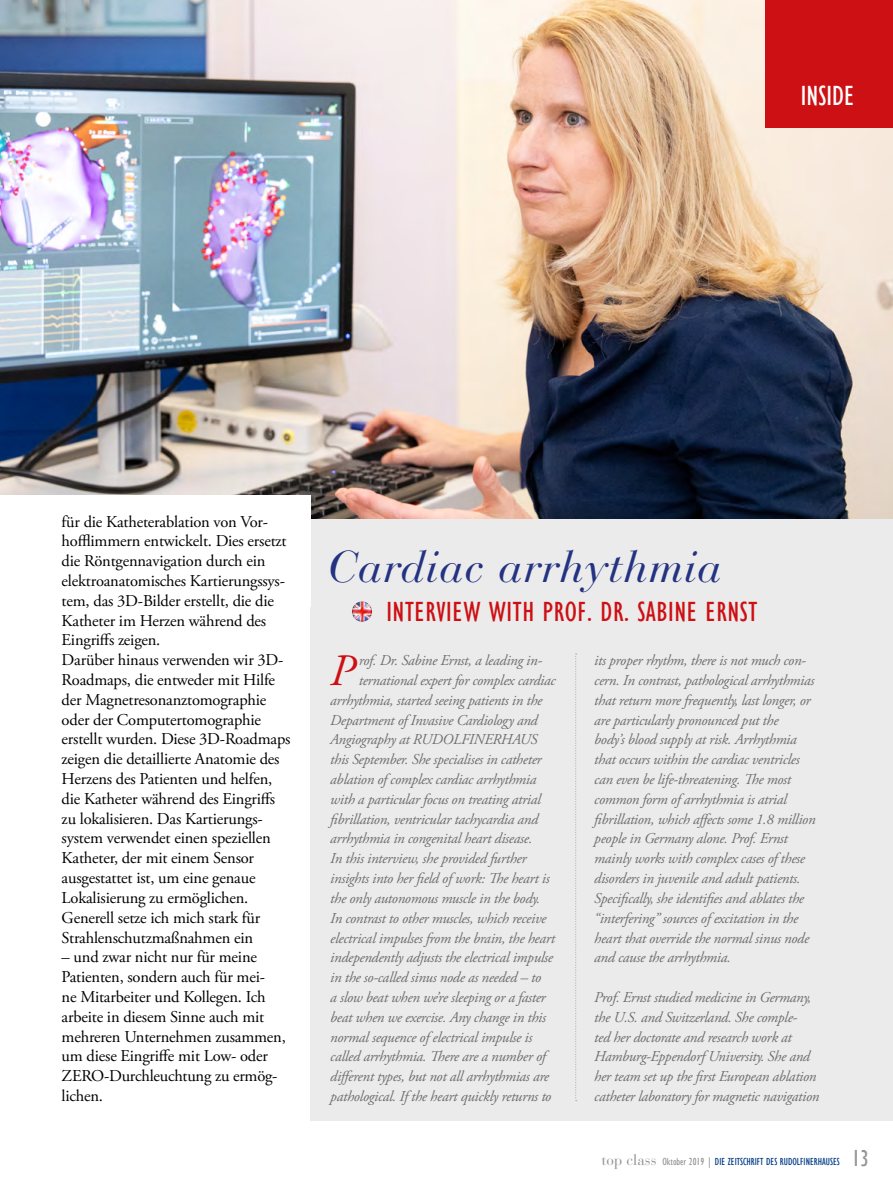
<style>
.page{position:relative;width:893px;height:1191px;background:#fff}
.page>*{position:absolute;margin:0;border:0;box-sizing:border-box;transform-origin:0 0}
.t1{font:italic 44.85px "Adobe Garamond Pro";color:#cd1013}
.t2{font:italic 44.1px "Bauer Bodoni";letter-spacing:.02em;color:#243282}
.t3{font:28.5px "Gill Sans Condensed";letter-spacing:.02em;color:#cd1013}
.t4{font:28.5px "Gill Sans Condensed";color:#fff}
.t5{font:23.4px "Gill Sans Condensed";color:#939494}
.t6{font:16.5px/19.8px "Adobe Garamond Pro";letter-spacing:-.01em;color:#000}
.t7{font:italic 15px/19.8px "Adobe Garamond Pro";letter-spacing:-.02em;color:#6e6e6e}
.t8{font:10.5px "Gill Sans Condensed";color:#013b85}
.s1{font-family:"Bauer Bodoni";font-size:15px;color:#939494}
.s2{color:#939494}
</style>
<div class="page">
<div style="left:310px;top:519px;width:583px;height:601px;background:#ebebeb"></div>
<img style="left:0;top:0;width:893px;height:519px">
<div style="left:0;top:495px;width:310px;height:112px;background:#fff"></div>
<svg style="left:575px;top:653px;width:2px;height:448px"></svg>
<div style="left:765px;top:0;width:128px;height:128px;background:#cd1013"></div>
<img style="left:352px;top:601px;width:20px;height:20px;border-radius:10px">
<h3 class="t4" style="left:781px;top:77px;width:97px">KOMPETENZ</h3>
<h3 class="t4" style="left:801px;top:80px;width:55px">INSIDE</h3>
<p class="t6" style="left:62px;top:512px;width:230px">für die Katheterablation von Vor&shy;hofflimmern entwickelt. Dies ersetzt die Röntgennavigation durch ein elektroanatomisches Kartierungssys&shy;tem, das 3D-Bilder erstellt, die die Katheter im Herzen während des Eingriffs zeigen.<br>Darüber hinaus verwenden wir 3D-Roadmaps, die entweder mit Hilfe der Magnetresonanztomographie oder der Computertomographie erstellt wurden. Diese 3D-Roadmaps zeigen die detaillierte Anatomie des Herzens des Patienten und helfen, die Katheter während des Eingriffs zu lokalisieren. Das Kartierungs&shy;system verwendet einen speziellen Katheter, der mit einem Sensor ausgestattet ist, um eine genaue Lokalisierung zu ermöglichen.<br>Generell setze ich mich stark für Strahlenschutzmaßnahmen ein</p>
<p class="t6" style="left:62px;top:947px;width:226px">– und zwar nicht nur für meine<br>Patienten, sondern auch für mei-<br>ne Mitarbeiter und Kollegen. Ich arbeite in diesem Sinne auch mit mehreren Unternehmen zusammen, um diese Eingriffe mit Low- oder<br>ZERO-Durchleuchtung zu ermög&shy;lichen.</p>
<h2 class="t2" style="left:327px;top:540px;width:396px">Cardiac arrhythmia</h2>
<h3 class="t3" style="left:386px;top:596px;width:372px">INTERVIEW WITH PROF. DR. SABINE ERNST</h3>
<h1 class="t1" style="left:330px;top:644px;width:26px">P</h1>
<p class="t7" style="left:359px;top:651px;width:185px">rof. Dr. Sabine Ernst, a leading in-</p>
<p class="t7" style="left:359px;top:671px;width:198px">ternational expert for complex cardiac</p>
<p class="t7" style="left:330px;top:690px;width:214px">arrhythmia, started seeing patients in the</p>
<p class="t7" style="left:330px;top:710px;width:209px">Department of Invasive Cardiology and</p>
<p class="t7" style="left:330px;top:730px;width:209px">Angiography at RUDOLFINERHAUS</p>
<p class="t7" style="left:330px;top:750px;width:213px">this September. She specialises in catheter</p>
<p class="t7" style="left:330px;top:770px;width:208px">ablation of complex cardiac arrhythmia</p>
<p class="t7" style="left:330px;top:789px;width:212px">with a particular focus on treating atrial</p>
<p class="t7" style="left:330px;top:809px;width:210px">fibrillation, ventricular tachycardia and</p>
<p class="t7" style="left:330px;top:829px;width:204px">arrhythmia in congenital heart disease.</p>
<p class="t7" style="left:330px;top:849px;width:198px">In this interview, she provided further</p>
<p class="t7" style="left:330px;top:869px;width:221px">insights into her field of work: The heart is</p>
<p class="t7" style="left:330px;top:888px;width:211px">the only autonomous muscle in the body.</p>
<p class="t7" style="left:330px;top:908px;width:217px">In contrast to other muscles, which receive</p>
<p class="t7" style="left:330px;top:928px;width:226px">electrical impulses from the brain, the heart</p>
<p class="t7" style="left:330px;top:948px;width:224px">independently adjusts the electrical impulse</p>
<p class="t7" style="left:330px;top:968px;width:212px">in the so-called sinus node as needed – to</p>
<p class="t7" style="left:330px;top:987px;width:217px">a slow beat when we’re sleeping or a faster</p>
<p class="t7" style="left:330px;top:1007px;width:217px">beat when we exercise. Any change in this</p>
<p class="t7" style="left:330px;top:1027px;width:203px">normal sequence of electrical impulse is</p>
<p class="t7" style="left:330px;top:1047px;width:217px">called arrhythmia. There are a number of</p>
<p class="t7" style="left:330px;top:1067px;width:220px">different types, but not all arrhythmias are</p>
<p class="t7" style="left:330px;top:1086px;width:223px">pathological. If the heart quickly returns to</p>
<p class="t7" style="left:594px;top:651px;width:223px">its proper rhythm, there is not much con&shy;cern. In contrast, pathological arrhythmias that return more frequently, last longer, or are particularly pronounced put the<br>body’s blood supply at risk. Arrhythmia that occurs within the cardiac ventricles can even be life-threatening. The most common form of arrhythmia is atrial fibrillation, which affects some 1.8 million people in Germany alone. Prof. Ernst mainly works with complex cases of these disorders in juvenile and adult patients.<br>Specifically, she identifies and ablates the “interfering” sources of excitation in the heart that override the normal sinus node and cause the arrhythmia.</p>
<p class="t7" style="left:594px;top:987px;width:227px">Prof. Ernst studied medicine in Germany, the U.S. and Switzerland. She comple-<br>ted her doctorate and research work at Hamburg-Eppendorf University. She and her team set up the first European ablation catheter laboratory for magnetic navigation</p>
<p class="t8" style="left:602px;top:1156px;width:240px"><span class="s1">top class</span> <span class="s2">Oktober 2019 |</span> DIE ZEITSCHRIFT DES RUDOLFINERHAUSES</p>
<h3 class="t5" style="left:852px;top:1145px;width:19px">13</h3>
</div>
